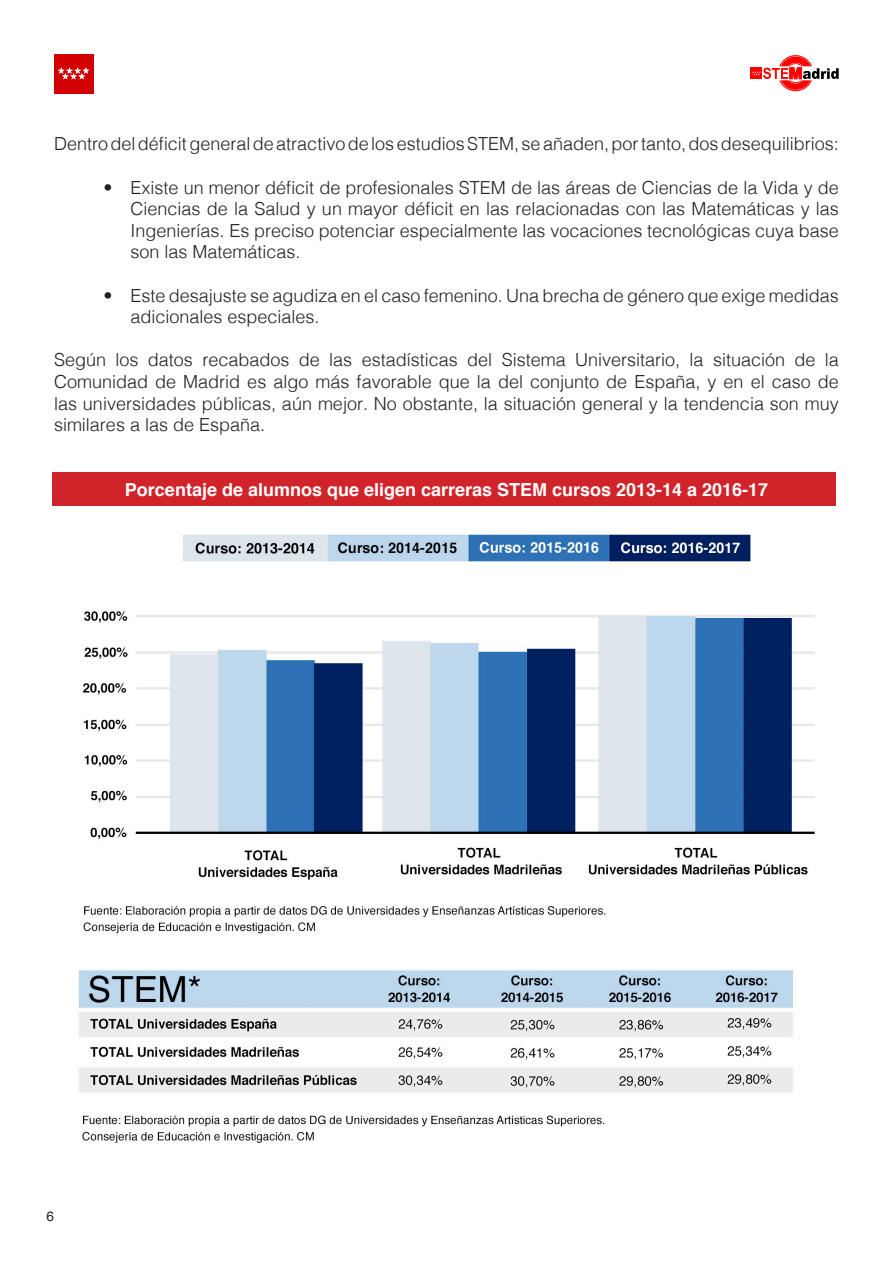
<style>
.page{position:relative;width:893px;height:1263px;background:#fff}
.page>*{position:absolute;margin:0;border:0;box-sizing:border-box;transform-origin:0 0}
.t1{font:300 18px/21.6px "Helvetica";color:#231f20;text-align:justify}
.t2{font:700 18px "Helvetica";color:#fff}
.t3{font:13.5px "Helvetica";color:#231f20}
</style>
<div class="page">
<div style="left:53px;top:472px;width:783px;height:34px;background:#d1232a"></div>
<img style="left:78px;top:534px;width:737px;height:609px">
<div style="left:751px;top:67px;width:11px;height:12px;background:#f00"></div>
<svg style="left:752px;top:55px;width:87px;height:36px"></svg>
<div style="left:54px;top:54px;width:39px;height:39px;background:#d20002"></div>
<svg style="left:58px;top:67px;width:31px;height:12px"></svg>
<p class="t1" style="left:54px;top:132px;width:786px">Dentro del déficit general de atractivo de los estudios STEM, se añaden, por tanto, dos desequilibrios:</p>
<p class="t1" style="left:131px;top:175px;width:710px;text-indent:-27px">• Existe un menor déficit de profesionales STEM de las áreas de Ciencias de la Vida y de Ciencias de la Salud y un mayor déficit en las relacionadas con las Matemáticas y las Ingenierías. Es preciso potenciar especialmente las vocaciones tecnológicas cuya base son las Matemáticas.</p>
<p class="t1" style="left:131px;top:283px;width:710px;text-indent:-27px">• Este desajuste se agudiza en el caso femenino. Una brecha de género que exige medidas adicionales especiales.</p>
<p class="t1" style="left:54px;top:348px;width:786px">Según los datos recabados de las estadísticas del Sistema Universitario, la situación de la Comunidad de Madrid es algo más favorable que la del conjunto de España, y en el caso de las universidades públicas, aún mejor. No obstante, la situación general y la tendencia son muy similares a las de España.</p>
<p class="t2" style="left:125px;top:475px;width:645px">Porcentaje de alumnos que eligen carreras STEM cursos 2013-14 a 2016-17</p>
<p class="t3" style="left:46px;top:1206px;width:9px">6</p>
</div>
